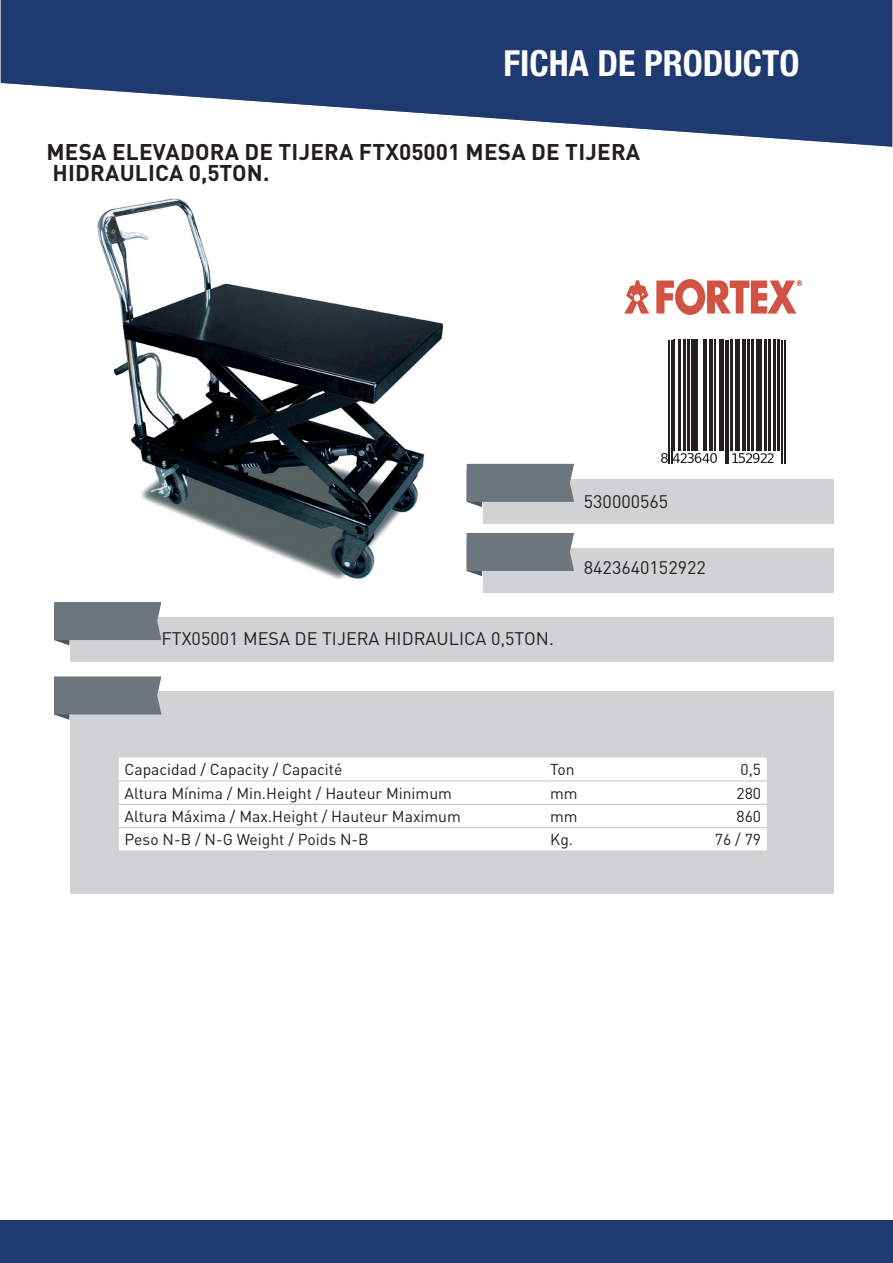
<style>
.page{position:relative;width:893px;height:1263px;background:#fff}
.page>*{position:absolute;margin:0;border:0;box-sizing:border-box;transform-origin:0 0}
.t1{font:700 condensed 36px "Helvetica Neue LT Std";color:#fff}
.t2{font:500 36px "DIN";color:#fff}
.t3{font:700 22.5px/21px "DIN Pro";letter-spacing:.01em;color:#231f20}
.t4{font:18px "DIN Pro";color:#231f20}
.t5{font:15.75px "DIN Pro";color:#231f20}
</style>
<div class="page">
<img style="left:97px;top:198px;width:347px;height:382px">
<hr style="left:668px;top:340px;width:2px;height:124px;background:#231f20">
<hr style="left:671px;top:340px;width:1px;height:124px;background:#231f20">
<hr style="left:673px;top:340px;width:2px;height:111px;background:#231f20">
<hr style="left:678px;top:340px;width:3px;height:111px;background:#231f20">
<hr style="left:683px;top:340px;width:3px;height:111px;background:#231f20">
<hr style="left:687px;top:340px;width:2px;height:111px;background:#231f20">
<hr style="left:691px;top:340px;width:4px;height:111px;background:#231f20">
<hr style="left:697px;top:340px;width:1px;height:111px;background:#231f20">
<hr style="left:703px;top:340px;width:1px;height:111px;background:#231f20">
<hr style="left:705px;top:340px;width:2px;height:111px;background:#231f20">
<hr style="left:709px;top:340px;width:4px;height:111px;background:#231f20">
<hr style="left:714px;top:340px;width:1px;height:111px;background:#231f20">
<hr style="left:719px;top:340px;width:2px;height:111px;background:#231f20">
<hr style="left:723px;top:340px;width:1px;height:111px;background:#231f20">
<svg style="left:661px;top:453px;width:56px;height:10px"></svg>
<hr style="left:725px;top:340px;width:1px;height:124px;background:#231f20">
<hr style="left:728px;top:340px;width:1px;height:124px;background:#231f20">
<hr style="left:730px;top:340px;width:2px;height:111px;background:#231f20">
<hr style="left:735px;top:340px;width:2px;height:111px;background:#231f20">
<hr style="left:739px;top:340px;width:1px;height:111px;background:#231f20">
<hr style="left:742px;top:340px;width:4px;height:111px;background:#231f20">
<hr style="left:747px;top:340px;width:3px;height:111px;background:#231f20">
<hr style="left:751px;top:340px;width:2px;height:111px;background:#231f20">
<hr style="left:756px;top:340px;width:4px;height:111px;background:#231f20">
<hr style="left:761px;top:340px;width:1px;height:111px;background:#231f20">
<hr style="left:764px;top:340px;width:3px;height:111px;background:#231f20">
<hr style="left:768px;top:340px;width:3px;height:111px;background:#231f20">
<hr style="left:773px;top:340px;width:3px;height:111px;background:#231f20">
<hr style="left:777px;top:340px;width:2px;height:111px;background:#231f20">
<svg style="left:732px;top:453px;width:42px;height:10px"></svg>
<hr style="left:782px;top:340px;width:1px;height:124px;background:#231f20">
<hr style="left:784px;top:340px;width:1px;height:124px;background:#231f20">
<img style="left:624px;top:280px;width:178px;height:34px">
<div style="left:483px;top:548px;width:350px;height:45px;background:#d1d2d4"></div>
<div style="left:483px;top:479px;width:350px;height:44px;background:#d1d2d4"></div>
<div style="left:70px;top:617px;width:763px;height:45px;background:#d1d2d4"></div>
<div style="left:70px;top:692px;width:763px;height:202px;background:#d1d2d4"></div>
<svg style="left:467px;top:533px;width:107px;height:43px;background:#788187"></svg>
<svg style="left:467px;top:464px;width:107px;height:43px;background:#798287"></svg>
<svg style="left:54px;top:602px;width:107px;height:43px;background:#788186"></svg>
<svg style="left:54px;top:676px;width:107px;height:44px;background:#7b8389"></svg>
<div style="left:119px;top:757px;width:648px;height:94px;background:#fff"></div>
<hr style="left:119px;top:780px;width:425px;height:1px;background:#c7c8ca">
<hr style="left:544px;top:780px;width:96px;height:1px;background:#c7c8ca">
<hr style="left:640px;top:780px;width:127px;height:1px;background:#c7c8ca">
<hr style="left:119px;top:804px;width:425px;height:1px;background:#c7c8ca">
<hr style="left:544px;top:804px;width:96px;height:1px;background:#c7c8ca">
<hr style="left:640px;top:804px;width:127px;height:1px;background:#c7c8ca">
<hr style="left:119px;top:827px;width:425px;height:1px;background:#c7c8ca">
<hr style="left:544px;top:827px;width:96px;height:1px;background:#c7c8ca">
<hr style="left:640px;top:827px;width:127px;height:1px;background:#c7c8ca">
<hr style="left:119px;top:851px;width:425px;height:1px;background:#c7c8ca">
<hr style="left:544px;top:851px;width:96px;height:1px;background:#c7c8ca">
<hr style="left:640px;top:851px;width:127px;height:1px;background:#c7c8ca">
<svg style="left:1px;top:0;width:891px;height:147px;fill:#1e3a70"></svg>
<div style="left:0;top:1220px;width:893px;height:43px;background:#1e3a70"></div>
<h1 class="t2" style="left:487px;top:36px;width:81px">FICH</h1>
<h1 class="t2" style="left:650px;top:36px;width:185px">PRODUCTO</h1>
<h1 class="t1" style="left:503px;top:41px;width:297px">FICHA DE PRODUCTO</h1>
<h2 class="t3" style="left:46px;top:140px;width:595px">MESA ELEVADORA DE TIJERA FTX05001 MESA DE TIJERA<br>HIDRAULICA 0,5TON.</h2>
<p class="t4" style="left:584px;top:489px;width:86px">530000565</p>
<p class="t4" style="left:161px;top:626px;width:394px">FTX05001 MESA DE TIJERA HIDRAULICA 0,5TON.</p>
<p class="t4" style="left:584px;top:555px;width:124px">8423640152922</p>
<p class="t5" style="left:124px;top:759px;width:219px">Capacidad / Capacity / Capacité</p>
<p class="t5" style="left:550px;top:759px;width:26px">Ton</p>
<p class="t5" style="left:741px;top:759px;width:22px">0,5</p>
<p class="t5" style="left:124px;top:782px;width:329px">Altura Mínima / Min.Height / Hauteur Minimum</p>
<p class="t5" style="left:550px;top:782px;width:29px">mm</p>
<p class="t5" style="left:736px;top:782px;width:26px">280</p>
<p class="t5" style="left:124px;top:806px;width:338px">Altura Máxima / Max.Height / Hauteur Maximum</p>
<p class="t5" style="left:550px;top:806px;width:29px">mm</p>
<p class="t5" style="left:736px;top:806px;width:26px">860</p>
<p class="t5" style="left:124px;top:829px;width:246px">Peso N-B / N-G Weight / Poids N-B</p>
<p class="t5" style="left:550px;top:829px;width:24px">Kg.</p>
<p class="t5" style="left:715px;top:829px;width:48px">76 / 79</p>
</div>
